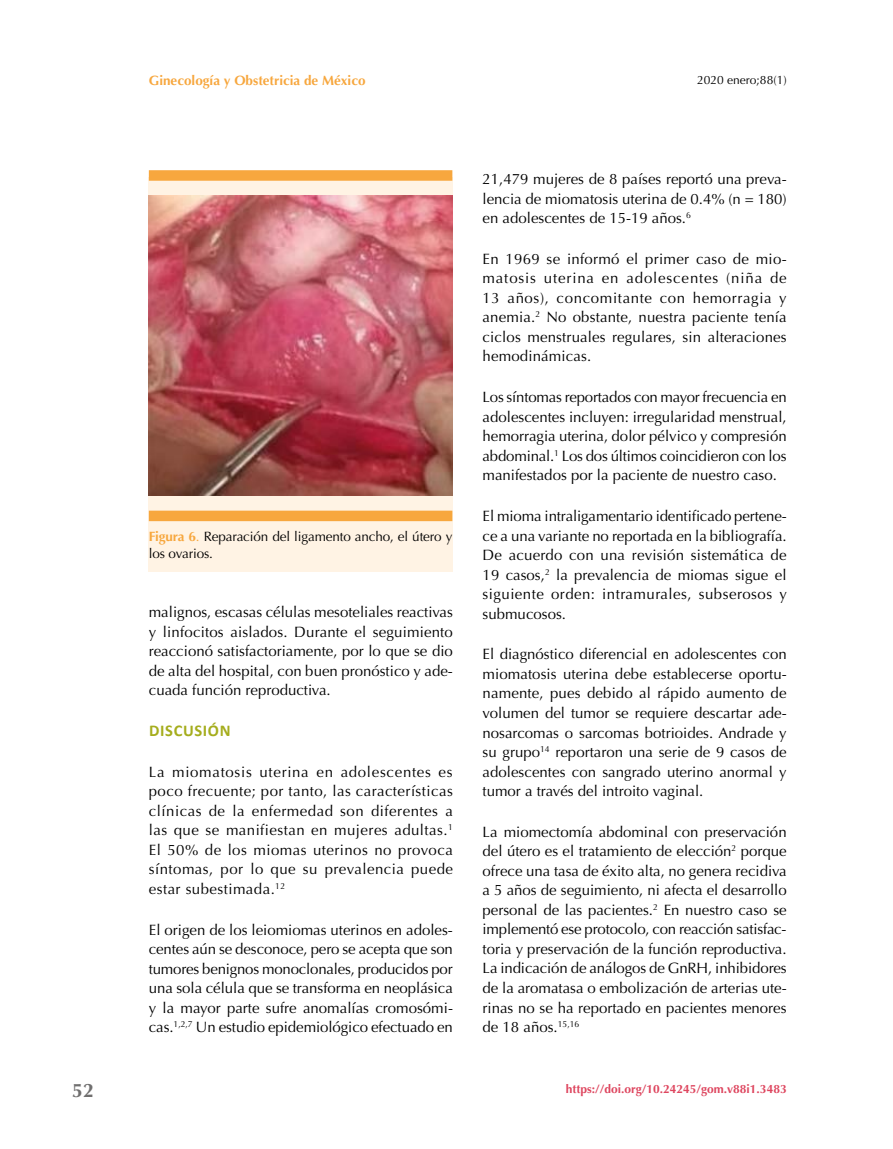
<style>
.page{position:relative;width:893px;height:1149px;background:#fff}
.page>*{position:absolute;margin:0;border:0;box-sizing:border-box;transform-origin:0 0}
.t1{font:700 19.5px "Optima";color:#706f6f}
.t2{font:700 16.5px "Calibri";letter-spacing:.04em;color:#a5ad1d}
.t3{font:15px/19.5px "Optima";color:#000;text-align:justify}
.t4{font:13.5px/16.5px "Optima";letter-spacing:-.01em;color:#000}
.t5{font:700 13.5px "Optima";color:#f7a73e}
.t6{font:700 12px "Optima";color:#de465f}
.t7{font:12px "Optima";color:#000}
.s1{font-weight:700;color:#f7a73e}
.s2{color:#f7a73e}
</style>
<div class="page">
<div style="left:149px;top:177px;width:304px;height:394px;background:#fff3e4"></div>
<div style="left:149px;top:510px;width:303px;height:11px;background:#f7a73e"></div>
<div style="left:149px;top:170px;width:303px;height:11px;background:#f7a73e"></div>
<img style="left:149px;top:196px;width:304px;height:299px">
<h1 class="t1" style="left:72px;top:1079px;width:23px">52</h1>
<p class="t5" style="left:149px;top:73px;width:218px">Ginecología y Obstetricia de México</p>
<p class="t7" style="left:697px;top:73px;width:91px">2020 enero;88(1)</p>
<p class="t4" style="left:149px;top:528px;width:305px"><span class="s1">Figura 6</span><span class="s2">.</span> Reparación del ligamento ancho, el útero y los ovarios.</p>
<p class="t3" style="left:149px;top:602px;width:306px">malignos, escasas células mesoteliales reactivas y linfocitos aislados. Durante el seguimiento reaccionó satisfactoriamente, por lo que se dio de alta del hospital, con buen pronóstico y ade&shy;cuada función reproductiva.</p>
<p class="t2" style="left:149px;top:719px;width:83px">DISCUSIÓN</p>
<p class="t3" style="left:149px;top:762px;width:306px">La miomatosis uterina en adolescentes es poco frecuente; por tanto, las características clínicas de la enfermedad son diferentes a las que se manifiestan en mujeres adultas.<sup>1<br></sup>El 50% de los miomas uterinos no provoca síntomas, por lo que su prevalencia puede estar subestimada.<sup>12</sup></p>
<p class="t3" style="left:149px;top:919px;width:306px">El origen de los leiomiomas uterinos en adoles&shy;centes aún se desconoce, pero se acepta que son tumores benignos monoclonales, producidos por una sola célula que se transforma en neoplásica y la mayor parte sufre anomalías cromosómi&shy;cas.<sup>1,2,7</sup> Un estudio epidemiológico efectuado en</p>
<p class="t3" style="left:483px;top:169px;width:306px">21,479 mujeres de 8 países reportó una preva&shy;lencia de miomatosis uterina de 0.4% (n = 180) en adolescentes de 15-19 años.<sup>6</sup></p>
<p class="t3" style="left:483px;top:249px;width:306px">En 1969 se informó el primer caso de mio&shy;matosis uterina en adolescentes (niña de 13 años), concomitante con hemorragia y anemia.<sup>2</sup> No obstante, nuestra paciente tenía ciclos menstruales regulares, sin alteraciones hemodinámicas.</p>
<p class="t3" style="left:483px;top:387px;width:306px">Los síntomas reportados con mayor frecuencia en adolescentes incluyen: irregularidad menstrual, hemorragia uterina, dolor pélvico y compresión abdominal.<sup>1</sup> Los dos últimos coincidieron con los manifestados por la paciente de nuestro caso.</p>
<p class="t3" style="left:483px;top:506px;width:306px">El mioma intraligamentario identificado pertene&shy;ce a una variante no reportada en la bibliografía.<br>De acuerdo con una revisión sistemática de 19 casos,<sup>2</sup> la prevalencia de miomas sigue el siguiente orden: intramurales, subserosos y submucosos.</p>
<p class="t3" style="left:483px;top:644px;width:306px">El diagnóstico diferencial en adolescentes con miomatosis uterina debe establecerse oportu&shy;namente, pues debido al rápido aumento de volumen del tumor se requiere descartar ade&shy;nosarcomas o sarcomas botrioides. Andrade y su grupo<sup>14</sup> reportaron una serie de 9 casos de adolescentes con sangrado uterino anormal y tumor a través del introito vaginal.</p>
<p class="t3" style="left:483px;top:822px;width:306px">La miomectomía abdominal con preservación del útero es el tratamiento de elección<sup>2</sup> porque ofrece una tasa de éxito alta, no genera recidiva a 5 años de seguimiento, ni afecta el desarrollo personal de las pacientes.<sup>2</sup> En nuestro caso se implementó ese protocolo, con reacción satisfac&shy;toria y preservación de la función reproductiva.<br>La indicación de análogos de GnRH, inhibidores de la aromatasa o embolización de arterias ute&shy;rinas no se ha reportado en pacientes menores de 18 años.<sup>15,16</sup></p>
<p class="t6" style="left:566px;top:1081px;width:222px">https://doi.org/10.24245/gom.v88i1.3483</p>
</div>
